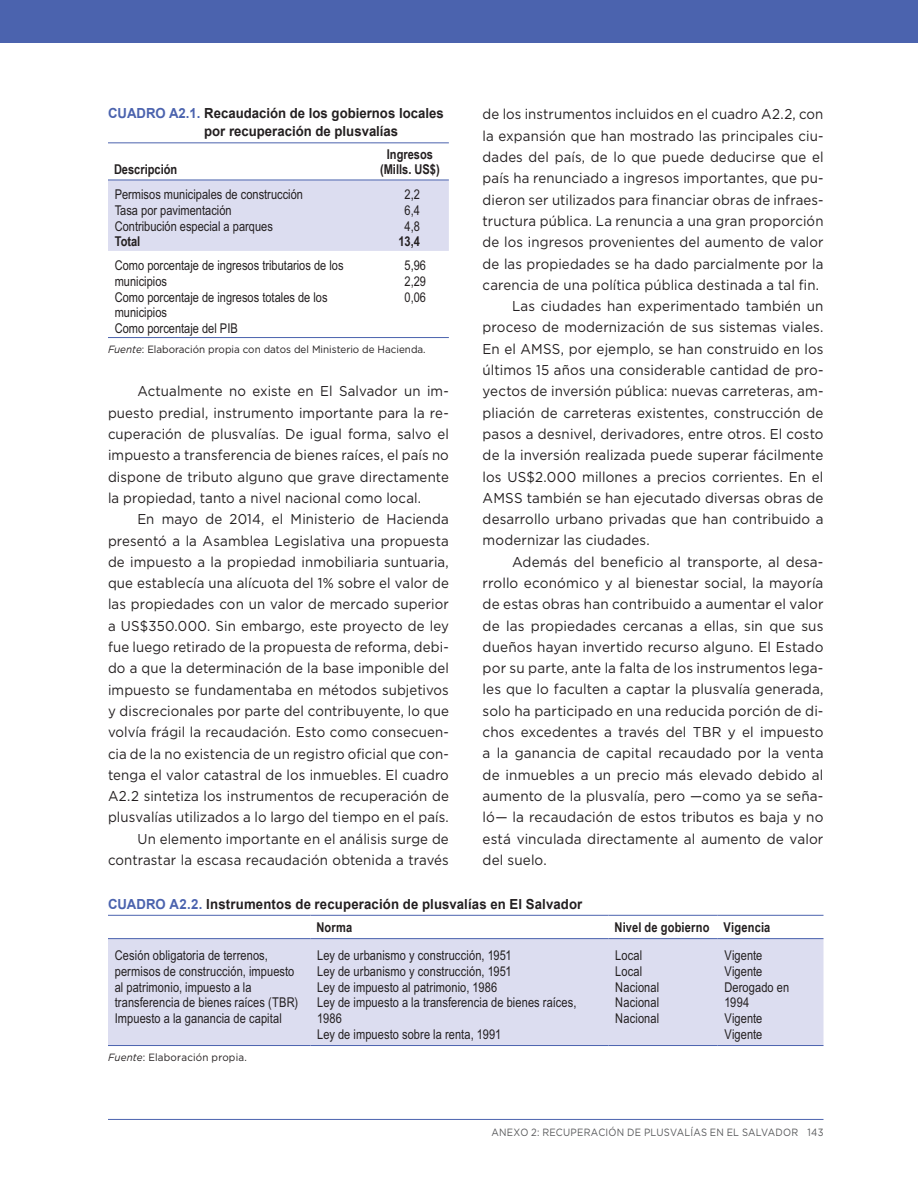
<style>
.page{position:relative;width:918px;height:1188px;background:#fff}
.page>*{position:absolute;margin:0;border:0;box-sizing:border-box;transform-origin:0 0}
.t1{font:14.25px/21.3px "Gotham";letter-spacing:.01em;color:#231f20;text-align:justify;scale:.93 1}
.t2{font:14.25px "Gotham";letter-spacing:.01em;color:#231f20;scale:.95 1}
.t3{font:14.25px "Gotham";letter-spacing:.01em;color:#231f20;scale:.94 1}
.t4{font:700 13.8px/18px "Arial";color:#231f20;scale:.95 1}
.t5{font:13.5px/15.8px "Arial Narrow";letter-spacing:.005em;color:#231f20}
.t6{font:700 13.5px/15.3px "Arial Narrow";color:#231f20;text-align:center}
.t7{font:10.5px "Gotham";color:#231f20;scale:.94 1}
.t8{font:10.5px "Gotham";letter-spacing:.025em;color:#58595b;scale:.9 1}
.t9{font:10.5px "Gotham";letter-spacing:.02em;color:#231f20;scale:.94 1}
.s1{color:#4b63ae}
.s2{font-style:italic}
</style>
<div class="page">
<hr style="left:108px;top:1119px;width:716px;height:1px;background:#4b63ae">
<div style="left:0;top:0;width:918px;height:43px;background:#4b63ae"></div>
<svg style="left:108px;top:143px;width:341px;height:108px"></svg>
<hr style="left:108px;top:180px;width:263px;height:1px;background:#4b63ae">
<hr style="left:371px;top:180px;width:78px;height:1px;background:#4b63ae">
<hr style="left:108px;top:142px;width:263px;height:1px;background:#4b63ae">
<hr style="left:371px;top:142px;width:78px;height:1px;background:#4b63ae">
<hr style="left:108px;top:337px;width:263px;height:1px;background:#4b63ae">
<hr style="left:371px;top:337px;width:78px;height:1px;background:#4b63ae">
<div style="left:108px;top:939px;width:716px;height:106px;background:#dcddf0"></div>
<hr style="left:108px;top:938px;width:202px;height:1px;background:#4b63ae">
<hr style="left:310px;top:938px;width:299px;height:1px;background:#4b63ae">
<hr style="left:609px;top:938px;width:109px;height:1px;background:#4b63ae">
<hr style="left:718px;top:938px;width:106px;height:1px;background:#4b63ae">
<hr style="left:108px;top:1045px;width:202px;height:1px;background:#4b63ae">
<hr style="left:310px;top:1045px;width:299px;height:1px;background:#4b63ae">
<hr style="left:609px;top:1045px;width:109px;height:1px;background:#4b63ae">
<hr style="left:718px;top:1045px;width:106px;height:1px;background:#4b63ae">
<hr style="left:108px;top:915px;width:202px;height:1px;background:#4b63ae">
<hr style="left:310px;top:915px;width:299px;height:1px;background:#4b63ae">
<hr style="left:609px;top:915px;width:109px;height:1px;background:#4b63ae">
<hr style="left:718px;top:915px;width:106px;height:1px;background:#4b63ae">
<p class="t4" style="left:204px;top:105px;width:254px;text-indent:-96px"><span class="s1">CUADRO A2.1.</span> Recaudación de los gobiernos locales por recuperación de plusvalías</p>
<p class="t6" style="left:114px;top:161px;width:65px">Descripción</p>
<p class="t6" style="left:380px;top:146px;width:61px">Ingresos (Mills. US$)</p>
<p class="t5" style="left:115px;top:186px;width:190px">Permisos municipales de construcción<br>Tasa por pavimentación<br>Contribución especial a parques</p>
<p class="t6" style="left:115px;top:233px;width:27px">Total</p>
<p class="t5" style="left:405px;top:186px;width:17px;text-align:justify">2,2<br>6,4<br>4,8</p>
<p class="t6" style="left:398px;top:233px;width:23px">13,4</p>
<p class="t5" style="left:115px;top:257px;width:230px">Como porcentaje de ingresos tributarios de los municipios<br>Como porcentaje de ingresos totales de los municipios<br>Como porcentaje del PIB</p>
<p class="t5" style="left:405px;top:257px;width:23px;text-align:justify">5,96<br>2,29<br>0,06</p>
<p class="t7" style="left:108px;top:342px;width:339px"><span class="s2">Fuente</span>: Elaboración propia con datos del Ministerio de Hacienda.</p>
<p class="t1" style="left:108px;top:380px;width:368px;text-indent:29px">Actualmente no existe en El Salvador un im&shy;puesto predial, instrumento importante para la re&shy;cuperación de plusvalías. De igual forma, salvo el impuesto a transferencia de bienes raíces, el país no dispone de tributo alguno que grave directamente la propiedad, tanto a nivel nacional como local.</p>
<p class="t1" style="left:108px;top:508px;width:368px;text-align:right">En mayo de 2014, el Ministerio de Hacienda presentó a la Asamblea Legislativa una propuesta de impuesto a la propiedad inmobiliaria suntuaria, que establecía una alícuota del 1% sobre el valor de las propiedades con un valor de mercado superior a US$350.000. Sin embargo, este proyecto de ley fue luego retirado de la propuesta de reforma, debi&shy;do a que la determinación de la base imponible del impuesto se fundamentaba en métodos subjetivos y discrecionales por parte del contribuyente, lo que volvía frágil la recaudación. Esto como consecuen&shy;cia de la no existencia de un registro oficial que con&shy;tenga el valor catastral de los inmuebles. El cuadro A2.2 sintetiza los instrumentos de recuperación de plusvalías utilizados a lo largo del tiempo en el país.<br>Un elemento importante en el análisis surge de contrastar la escasa recaudación obtenida a través</p>
<p class="t1" style="left:483px;top:103px;width:368px">de los instrumentos incluidos en el cuadro A2.2, con</p>
<p class="t1" style="left:483px;top:125px;width:368px">la expansión que han mostrado las principales ciu-</p>
<p class="t1" style="left:483px;top:146px;width:368px">dades del país, de lo que puede deducirse que el</p>
<p class="t1" style="left:483px;top:167px;width:368px">país ha renunciado a ingresos importantes, que pu-</p>
<p class="t1" style="left:483px;top:189px;width:368px">dieron ser utilizados para financiar obras de infraes-</p>
<p class="t1" style="left:483px;top:210px;width:368px">tructura pública. La renuncia a una gran proporción</p>
<p class="t1" style="left:483px;top:231px;width:368px">de los ingresos provenientes del aumento de valor</p>
<p class="t1" style="left:483px;top:253px;width:368px">de las propiedades se ha dado parcialmente por la</p>
<p class="t1" style="left:483px;top:274px;width:363px">carencia de una política pública destinada a tal fin.</p>
<p class="t3" style="left:512px;top:297px;width:333px">Las ciudades han experimentado también un</p>
<p class="t3" style="left:483px;top:318px;width:364px">proceso de modernización de sus sistemas viales.</p>
<p class="t3" style="left:483px;top:340px;width:364px">En el AMSS, por ejemplo, se han construido en los</p>
<p class="t3" style="left:483px;top:361px;width:364px">últimos 15 años una considerable cantidad de pro-</p>
<p class="t3" style="left:483px;top:382px;width:364px">yectos de inversión pública: nuevas carreteras, am-</p>
<p class="t3" style="left:483px;top:403px;width:364px">pliación de carreteras existentes, construcción de</p>
<p class="t3" style="left:483px;top:425px;width:364px">pasos a desnivel, derivadores, entre otros. El costo</p>
<p class="t3" style="left:483px;top:446px;width:364px">de la inversión realizada puede superar fácilmente</p>
<p class="t3" style="left:483px;top:467px;width:364px">los US$2.000 millones a precios corrientes. En el</p>
<p class="t3" style="left:483px;top:489px;width:364px">AMSS también se han ejecutado diversas obras de</p>
<p class="t3" style="left:483px;top:510px;width:364px">desarrollo urbano privadas que han contribuido a</p>
<p class="t3" style="left:483px;top:531px;width:179px">modernizar las ciudades.</p>
<p class="t2" style="left:512px;top:553px;width:329px">Además del beneficio al transporte, al desa-</p>
<p class="t2" style="left:483px;top:574px;width:360px">rrollo económico y al bienestar social, la mayoría</p>
<p class="t2" style="left:483px;top:595px;width:360px">de estas obras han contribuido a aumentar el valor</p>
<p class="t2" style="left:483px;top:616px;width:360px">de las propiedades cercanas a ellas, sin que sus</p>
<p class="t2" style="left:483px;top:638px;width:360px">dueños hayan invertido recurso alguno. El Estado</p>
<p class="t2" style="left:483px;top:659px;width:360px">por su parte, ante la falta de los instrumentos lega-</p>
<p class="t2" style="left:483px;top:680px;width:360px">les que lo faculten a captar la plusvalía generada,</p>
<p class="t2" style="left:483px;top:702px;width:360px">solo ha participado en una reducida porción de di-</p>
<p class="t2" style="left:483px;top:723px;width:360px">chos excedentes a través del TBR y el impuesto</p>
<p class="t2" style="left:483px;top:744px;width:360px">a la ganancia de capital recaudado por la venta</p>
<p class="t2" style="left:483px;top:766px;width:360px">de inmuebles a un precio más elevado debido al</p>
<p class="t2" style="left:483px;top:787px;width:360px">aumento de la plusvalía, pero —como ya se seña-</p>
<p class="t2" style="left:483px;top:808px;width:360px">ló— la recaudación de estos tributos es baja y no</p>
<p class="t2" style="left:483px;top:829px;width:360px">está vinculada directamente al aumento de valor</p>
<p class="t2" style="left:483px;top:851px;width:69px">del suelo.</p>
<p class="t4" style="left:108px;top:895px;width:501px"><span class="s1">CUADRO A2.2.</span> Instrumentos de recuperación de plusvalías en El Salvador</p>
<p class="t6" style="left:317px;top:919px;width:37px">Norma</p>
<p class="t6" style="left:615px;top:919px;width:157px">Nivel de gobierno Vigencia</p>
<p class="t5" style="left:115px;top:947px;width:185px">Cesión obligatoria de terrenos, permisos de construcción, impuesto al patrimonio, impuesto a la transferencia de bienes raíces (TBR)<br>Impuesto a la ganancia de capital</p>
<p class="t5" style="left:317px;top:947px;width:261px">Ley de urbanismo y construcción, 1951<br>Ley de urbanismo y construcción, 1951<br>Ley de impuesto al patrimonio, 1986<br>Ley de impuesto a la transferencia de bienes raíces, 1986<br>Ley de impuesto sobre la renta, 1991</p>
<p class="t5" style="left:615px;top:947px;width:45px">Local<br>Local<br>Nacional<br>Nacional<br>Nacional</p>
<p class="t5" style="left:724px;top:947px;width:66px">Vigente<br>Vigente<br>Derogado en<br>1994<br>Vigente<br>Vigente</p>
<p class="t9" style="left:108px;top:1050px;width:149px"><span class="s2">Fuente</span>: Elaboración propia.</p>
<p class="t8" style="left:491px;top:1126px;width:371px">ANEXO 2: RECUPERACIÓN DE PLUSVALÍAS EN EL SALVADOR 143</p>
</div>
